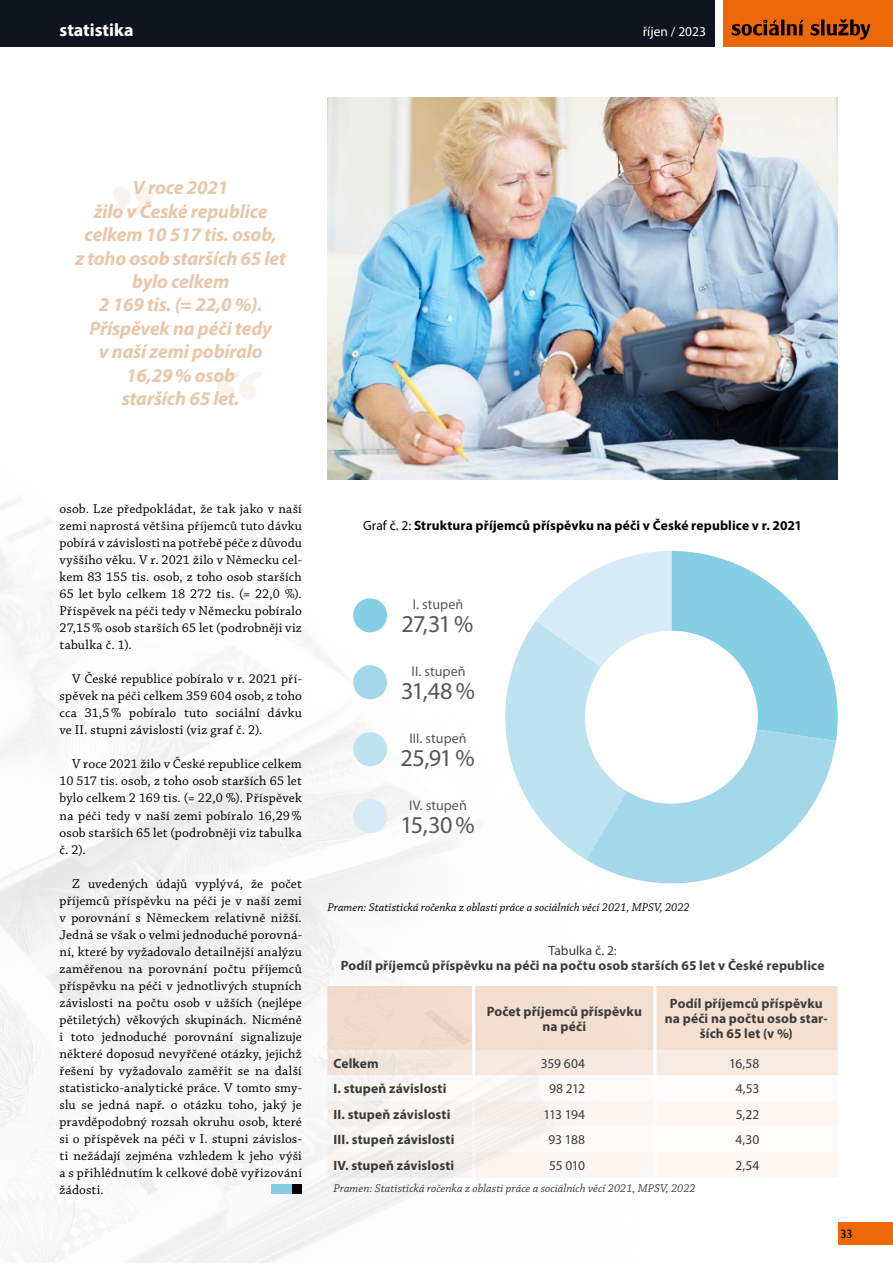
<style>
.page{position:relative;width:893px;height:1263px;background:#fff}
.page>*{position:absolute;margin:0;border:0;box-sizing:border-box;transform-origin:0 0}
.t1{font:24.3px "Myriad Pro";letter-spacing:-.045em;color:#575756}
.t2{font:italic 700 19.5px/23.4px "Myriad Pro";letter-spacing:-.01em;color:#e8c7aa;text-align:center}
.t3{font:700 18px "Myriad Pro";color:#fff}
.t4{font:14.1px "Myriad Pro";letter-spacing:.005em;color:#575756}
.t5{font:13.5px/17px "Chaparral Pro";letter-spacing:.015em;color:#000;text-align:justify}
.t6{font:700 13.5px/15px "Myriad Pro";letter-spacing:.01em;color:#3c3c3b;text-align:center}
.t7{font:700 13.5px "Myriad Pro";letter-spacing:.01em;color:#000}
.t8{font:13.5px "Myriad Pro";letter-spacing:-.015em;color:#3c3c3b}
.t9{font:13.5px "Myriad Pro";color:#fff}
.t10{font:italic 12px "Chaparral Pro";color:#000}
.t11{font:italic 12px "Chaparral Pro";color:#3c3c3b}
.t12{font:12px "Gill Sans";color:#000}
.s1{font-weight:400}
</style>
<div class="page">
<div style="left:0;top:0;width:715px;height:47px;background:#0e141d"></div>
<div style="left:723px;top:0;width:170px;height:47px;background:#ec6707"></div>
<div style="left:838px;top:1222px;width:55px;height:23px;background:#ec6707"></div>
<svg style="left:732px;top:19px;width:138px;height:21px"></svg>
<img style="left:0;top:479px;width:646px;height:784px">
<div style="left:353px;top:598px;width:34px;height:34px;background:#85cee4;border-radius:50%"></div>
<div style="left:353px;top:665px;width:34px;height:34px;background:#a3d8ea;border-radius:50%"></div>
<div style="left:353px;top:732px;width:34px;height:34px;background:#bde3f0;border-radius:50%"></div>
<div style="left:353px;top:799px;width:34px;height:34px;background:#d5ecf6;border-radius:50%"></div>
<svg style="left:327px;top:986px;width:511px;height:191px"></svg>
<hr style="left:472px;top:986px;width:3px;height:64px;background:#fff">
<hr style="left:653px;top:986px;width:3px;height:64px;background:#fff">
<hr style="left:472px;top:1050px;width:3px;height:25px;background:#fff">
<hr style="left:653px;top:1050px;width:3px;height:25px;background:#fff">
<hr style="left:472px;top:1075px;width:3px;height:26px;background:#fff">
<hr style="left:653px;top:1075px;width:3px;height:26px;background:#fff">
<hr style="left:472px;top:1101px;width:3px;height:25px;background:#fff">
<hr style="left:653px;top:1101px;width:3px;height:25px;background:#fff">
<hr style="left:472px;top:1126px;width:3px;height:26px;background:#fff">
<hr style="left:653px;top:1126px;width:3px;height:26px;background:#fff">
<hr style="left:472px;top:1152px;width:3px;height:25px;background:#fff">
<hr style="left:653px;top:1152px;width:3px;height:25px;background:#fff">
<svg style="left:482px;top:551px;width:356px;height:344px"></svg>
<img style="left:327px;top:98px;width:511px;height:381px">
<svg style="left:217px;top:372px;width:44px;height:28px"></svg>
<svg style="left:108px;top:187px;width:45px;height:28px"></svg>
<div style="left:292px;top:1184px;width:10px;height:10px;background:#000"></div>
<div style="left:271px;top:1184px;width:20px;height:10px;background:#85cee4"></div>
<h3 class="t3" style="left:60px;top:18px;width:76px">statistika</h3>
<p class="t9" style="left:643px;top:23px;width:65px">říjen / 2023</p>
<h2 class="t2" style="left:75px;top:175px;width:212px">V roce 2021<br>žilo v České republice celkem 10 517 tis. osob,<br>z toho osob starších 65 let bylo celkem<br>2 169 tis. (= 22,0 %).<br>Příspěvek na péči tedy<br>v naší zemi pobíralo<br>16,29% osob<br>starších 65 let.</h2>
<p class="t5" style="left:60px;top:501px;width:244px">osob. Lze předpokládat, že tak jako v naší zemi naprostá většina příjemců tuto dávku pobírá v závislosti na potřebě péče z důvodu vyššího věku. V r. 2021 žilo v Německu cel&shy;kem 83 155 tis. osob, z toho osob starších 65 let bylo celkem 18 272 tis. (= 22,0 %).<br>Příspěvek na péči tedy v Německu pobíralo 27,15% osob starších 65 let (podrobněji viz tabulka č. 1).</p>
<p class="t5" style="left:60px;top:671px;width:244px;text-indent:13px">V České republice pobíralo v r. 2021 pří&shy;spěvek na péči celkem 359 604 osob, z toho cca 31,5% pobíralo tuto sociální dávku ve II. stupni závislosti (viz graf č. 2).</p>
<p class="t5" style="left:60px;top:756px;width:244px;text-indent:13px">V roce 2021 žilo v České republice celkem 10 517 tis. osob, z toho osob starších 65 let bylo celkem 2 169 tis. (= 22,0 %). Příspěvek na péči tedy v naší zemi pobíralo 16,29% osob starších 65 let (podrobněji viz tabulka č. 2).</p>
<p class="t5" style="left:60px;top:875px;width:244px;text-indent:13px">Z uvedených údajů vyplývá, že počet příjemců příspěvku na péči je v naší zemi v porovnání s Německem relativně nižší.<br>Jedná se však o velmi jednoduché porovná&shy;ní, které by vyžadovalo detailnější analýzu zaměřenou na porovnání počtu příjemců příspěvku na péči v jednotlivých stupních závislosti na počtu osob v užších (nejlépe pětiletých) věkových skupinách. Nicméně i toto jednoduché porovnání signalizuje některé doposud nevyřčené otázky, jejichž řešení by vyžadovalo zaměřit se na další statisticko-analytické práce. V tomto smy&shy;slu se jedná např. o otázku toho, jaký je pravděpodobný rozsah okruhu osob, které si o příspěvek na péči v I. stupni závislos&shy;ti nežádají zejména vzhledem k jeho výši a s přihlédnutím k celkové době vyřizování žádosti.</p>
<p class="t7" style="left:363px;top:517px;width:441px"><span class="s1">Graf č. 2:</span> Struktura příjemců příspěvku na péči v České republice v r. 2021</p>
<p class="t4" style="left:413px;top:595px;width:52px">I. stupeň</p>
<h1 class="t1" style="left:402px;top:609px;width:73px">27,31 %</h1>
<p class="t4" style="left:412px;top:662px;width:55px">II. stupeň</p>
<h1 class="t1" style="left:401px;top:676px;width:75px">31,48%</h1>
<p class="t4" style="left:409px;top:729px;width:59px">III. stupeň</p>
<h1 class="t1" style="left:400px;top:743px;width:76px">25,91%</h1>
<p class="t4" style="left:409px;top:796px;width:59px">IV. stupeň</p>
<h1 class="t1" style="left:400px;top:810px;width:76px">15,30%</h1>
<p class="t10" style="left:327px;top:901px;width:364px">Pramen: Statistická ročenka z oblasti práce a sociálních věcí 2021, MPSV, 2022</p>
<p class="t8" style="left:548px;top:942px;width:70px">Tabulka č. 2:</p>
<p class="t6" style="left:341px;top:957px;width:485px">Podíl příjemců příspěvku na péči na počtu osob starších 65 let v České republice</p>
<p class="t6" style="left:487px;top:1003px;width:157px">Počet příjemců příspěvku na péči</p>
<p class="t6" style="left:665px;top:995px;width:164px">Podíl příjemců příspěvku na péči na počtu osob star&shy;ších 65 let (v %)</p>
<p class="t6" style="left:333px;top:1055px;width:47px">Celkem</p>
<p class="t8" style="left:541px;top:1055px;width:46px">359 604</p>
<p class="t8" style="left:729px;top:1055px;width:32px">16,58</p>
<p class="t6" style="left:333px;top:1081px;width:115px">I. stupeň závislosti</p>
<p class="t8" style="left:549px;top:1080px;width:38px">98 212</p>
<p class="t8" style="left:736px;top:1080px;width:25px">4,53</p>
<p class="t6" style="left:333px;top:1106px;width:119px">II. stupeň závislosti</p>
<p class="t8" style="left:543px;top:1106px;width:43px">113 194</p>
<p class="t8" style="left:736px;top:1106px;width:25px">5,22</p>
<p class="t6" style="left:333px;top:1132px;width:123px">III. stupeň závislosti</p>
<p class="t8" style="left:548px;top:1131px;width:38px">93 188</p>
<p class="t8" style="left:736px;top:1131px;width:25px">4,30</p>
<p class="t6" style="left:333px;top:1157px;width:122px">IV. stupeň závislosti</p>
<p class="t8" style="left:549px;top:1157px;width:38px">55 010</p>
<p class="t8" style="left:735px;top:1157px;width:25px">2,54</p>
<p class="t11" style="left:333px;top:1182px;width:364px">Pramen: Statistická ročenka z oblasti práce a sociálních věcí 2021, MPSV, 2022</p>
<p class="t12" style="left:841px;top:1227px;width:13px">33</p>
</div>
